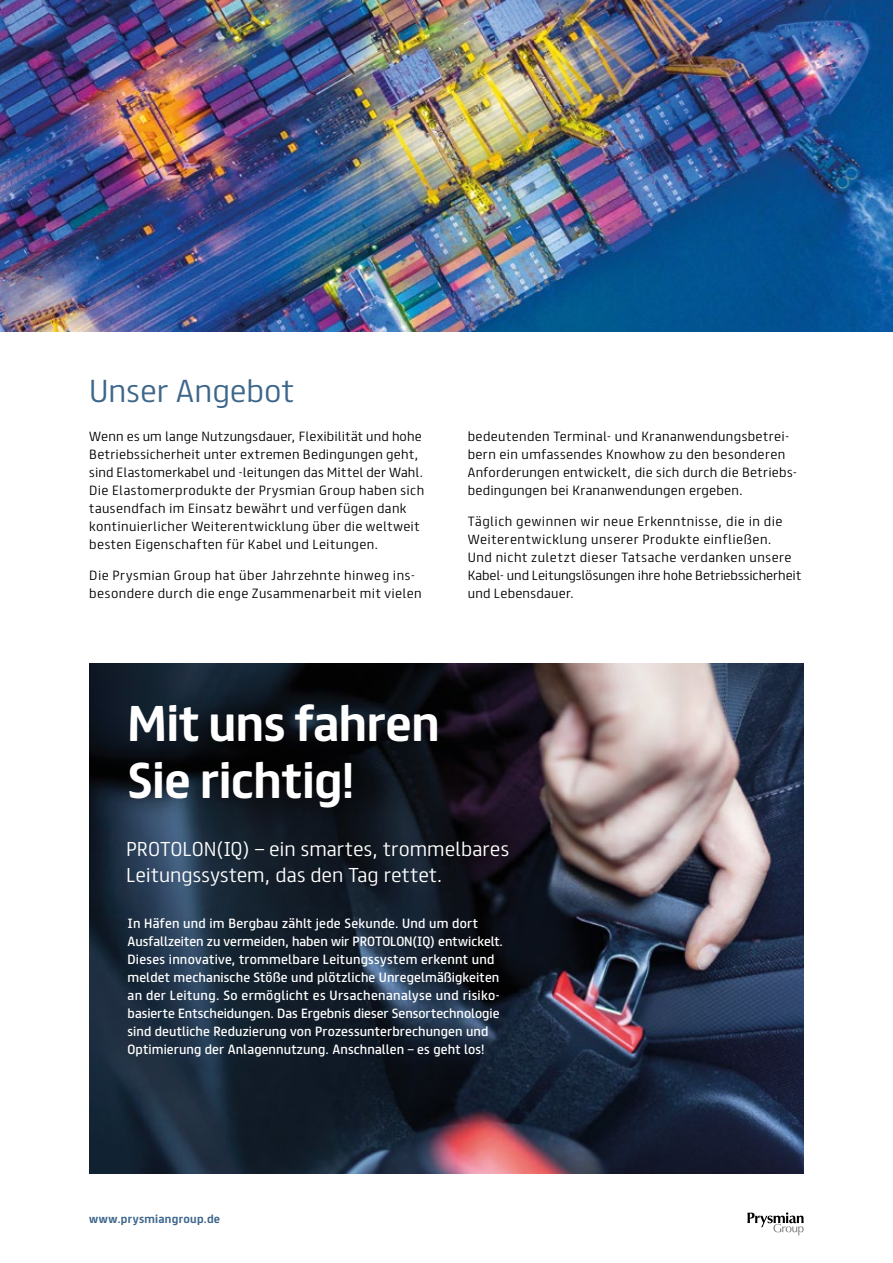
<style>
.page{position:relative;width:893px;height:1263px;background:#fff}
.page>*{position:absolute;margin:0;border:0;box-sizing:border-box;transform-origin:0 0}
.t1{font:700 45px/57px "FS Truman";letter-spacing:-.015em;color:#fff}
.t2{font:300 28.5px "FS Truman";color:#3d668b}
.t3{font:300 18px/25.5px "FS Truman";letter-spacing:.005em;color:#fff}
.t4{font:300 12px/18px "FS Truman";letter-spacing:.03em;color:#000}
.t5{font:12px/18px "FS Truman";letter-spacing:.01em;color:#fff}
.t6{font:700 10.5px "FS Truman";letter-spacing:.025em;color:#3d668b}
</style>
<div class="page">
<svg style="left:747px;top:1212px;width:57px;height:23px"></svg>
<img style="left:0;top:0;width:893px;height:332px">
<img style="left:89px;top:663px;width:715px;height:511px">
<h2 class="t2" style="left:89px;top:366px;width:206px">Unser Angebot</h2>
<p class="t4" style="left:89px;top:426px;width:336px">Wenn es um lange Nutzungsdauer, Flexibilität und hohe Betriebssicherheit unter extremen Bedingungen geht, sind Elastomerkabel und -leitungen das Mittel der Wahl.<br>Die Elastomerprodukte der Prysmian Group haben sich tausendfach im Einsatz bewährt und verfügen dank kontinuierlicher Weiterentwicklung über die weltweit besten Eigenschaften für Kabel und Leitungen.</p>
<p class="t4" style="left:89px;top:565px;width:334px">Die Prysmian Group hat über Jahrzehnte hinweg ins&shy;besondere durch die enge Zusammenarbeit mit vielen</p>
<p class="t4" style="left:468px;top:426px;width:331px">bedeutenden Terminal- und Krananwendungsbetrei&shy;bern ein umfassendes Knowhow zu den besonderen Anforderungen entwickelt, die sich durch die Betriebs&shy;bedingungen bei Krananwendungen ergeben.</p>
<p class="t4" style="left:468px;top:511px;width:335px">Täglich gewinnen wir neue Erkenntnisse, die in die Weiterentwicklung unserer Produkte einfließen.<br>Und nicht zuletzt dieser Tatsache verdanken unsere Kabel- und Leitungslösungen ihre hohe Betriebssicherheit und Lebensdauer.</p>
<h1 class="t1" style="left:128px;top:691px;width:314px">Mit uns fahren<br>Sie richtig!</h1>
<h3 class="t3" style="left:126px;top:835px;width:385px">PROTOLON(IQ) – ein smartes, trommelbares<br>Leitungssystem, das den Tag rettet.</h3>
<p class="t5" style="left:128px;top:913px;width:377px">In Häfen und im Bergbau zählt jede Sekunde. Und um dort Ausfallzeiten zu vermeiden, haben wir PROTOLON(IQ) entwickelt.<br>Dieses innovative, trommelbare Leitungssystem erkennt und meldet mechanische Stöße und plötzliche Unregelmäßigkeiten an der Leitung. So ermöglicht es Ursachenanalyse und risiko&shy;basierte Entscheidungen. Das Ergebnis dieser Sensortechnologie sind deutliche Reduzierung von Prozessunterbrechungen und Optimierung der Anlagennutzung. Anschnallen – es geht los!</p>
<p class="t6" style="left:89px;top:1210px;width:132px">www.prysmiangroup.de</p>
</div>
